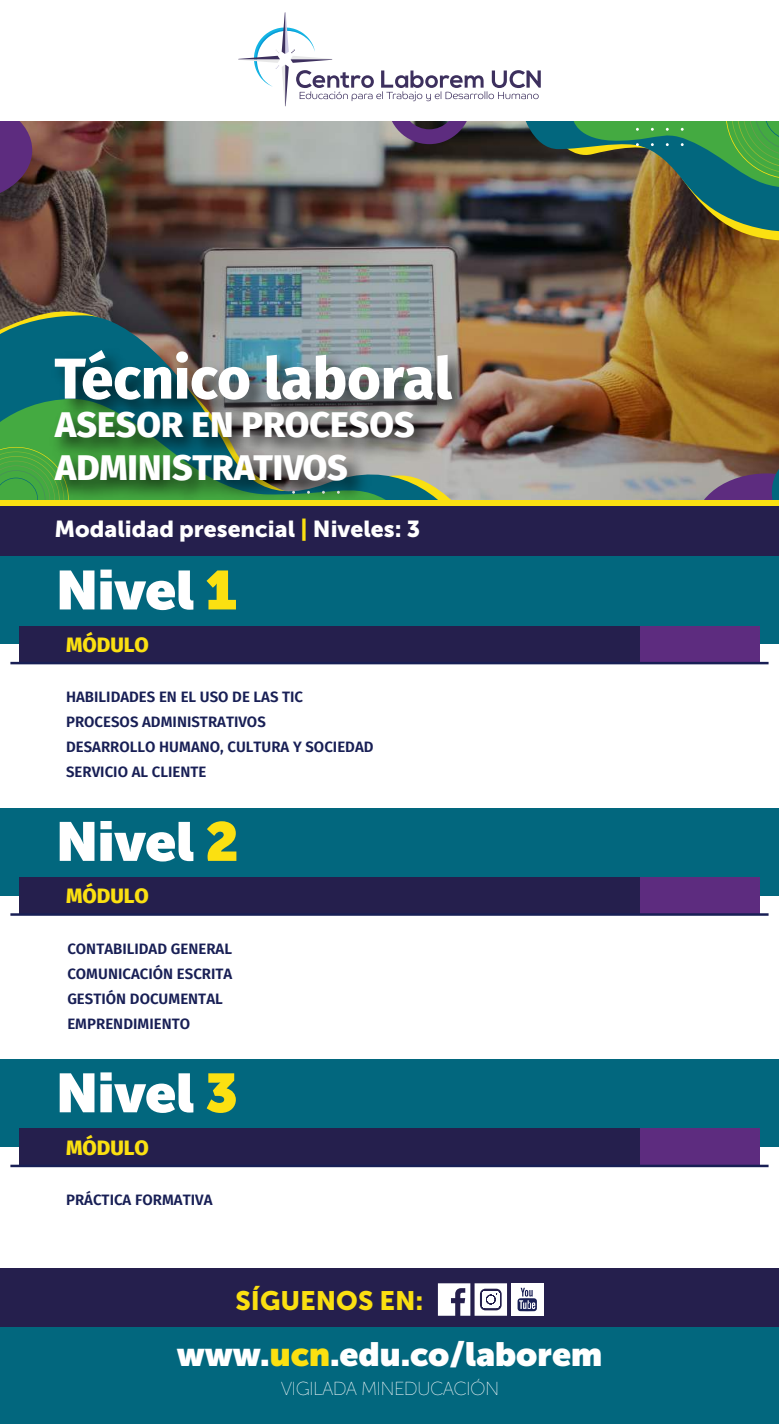
<style>
.page{position:relative;width:779px;height:1424px;background:#fff}
.page>*{position:absolute;margin:0;border:0;box-sizing:border-box;transform-origin:0 0}
.t1{font:800 57.5px "Fira Sans";color:#fff}
.t2{font:900 54.5px "Museo Sans Display";color:#fff}
.t3{font:800 35.62px/42.8px "Fira Sans";color:#fff}
.t4{font:900 33.5px "Museo Sans Display";color:#fff}
.t5{font:26.5px "Museo Sans 900";color:#fbe011}
.t6{font:23px "Museo Sans 900";color:#fff}
.t7{font:800 20.88px "Fira Sans";color:#fbe011}
.t8{font:300 18.75px "Museo Sans Display";color:#fff}
.t9{font:600 15px/25px "Fira Sans";color:#181f55}
.s1{color:#fbe011}
</style>
<div class="page">
<img style="left:0;top:121px;width:694px;height:379px">
<img style="left:191px;top:121px;width:587px;height:346px">
<svg style="left:0;top:121px;width:32px;height:80px"></svg>
<svg style="left:694px;top:450px;width:84px;height:50px"></svg>
<svg style="left:387px;top:121px;width:84px;height:23px"></svg>
<svg style="left:0;top:311px;width:469px;height:4px"></svg>
<svg style="left:0;top:315px;width:469px;height:185px"></svg>
<svg style="left:0;top:399px;width:44px;height:101px"></svg>
<img style="left:521px;top:121px;width:257px;height:128px">
<img style="left:44px;top:339px;width:436px;height:116px">
<img style="left:44px;top:396px;width:398px;height:104px">
<svg style="left:238px;top:12px;width:302px;height:94px"></svg>
<div style="left:0;top:505px;width:778px;height:50px;background:#251f4d"></div>
<div style="left:0;top:500px;width:778px;height:5px;background:#fbe011"></div>
<div style="left:0;top:556px;width:778px;height:88px;background:#02677e"></div>
<div style="left:19px;top:626px;width:621px;height:37px;background:#251f4d"></div>
<div style="left:640px;top:626px;width:119px;height:37px;background:#5d2c7f"></div>
<hr style="left:10px;top:661px;width:758px;height:3px;background:#181f55">
<div style="left:0;top:807px;width:778px;height:88px;background:#02677e"></div>
<div style="left:19px;top:877px;width:621px;height:37px;background:#251f4d"></div>
<div style="left:640px;top:877px;width:119px;height:37px;background:#5d2c7f"></div>
<hr style="left:10px;top:913px;width:758px;height:2px;background:#181f55">
<div style="left:0;top:1059px;width:778px;height:87px;background:#02677e"></div>
<div style="left:19px;top:1128px;width:621px;height:37px;background:#251f4d"></div>
<div style="left:640px;top:1128px;width:119px;height:37px;background:#5d2c7f"></div>
<hr style="left:10px;top:1164px;width:758px;height:2px;background:#181f55">
<div style="left:0;top:1315px;width:778px;height:107px;background:#02677e"></div>
<div style="left:0;top:1267px;width:778px;height:59px;background:#251f4d"></div>
<div style="left:510px;top:1282px;width:33px;height:33px;background:#fff"></div>
<svg style="left:517px;top:1287px;width:19px;height:23px"></svg>
<svg style="left:437px;top:1283px;width:69px;height:32px"></svg>
<h1 class="t1" style="left:54px;top:338px;width:398px">Técnico laboral</h1>
<h3 class="t3" style="left:55px;top:406px;width:361px">ASESOR EN PROCESOS<br>ADMINISTRATIVOS</h3>
<h3 class="t6" style="left:54px;top:515px;width:367px">Modalidad presencial <span class="s1">|</span> Niveles: 3</h3>
<h2 class="t2" style="left:56px;top:558px;width:182px">Nivel <span class="s1">1</span></h2>
<h3 class="t7" style="left:66px;top:629px;width:84px">MÓDULO</h3>
<p class="t9" style="left:66px;top:685px;width:309px">HABILIDADES EN EL USO DE LAS TIC<br>PROCESOS ADMINISTRATIVOS<br>DESARROLLO HUMANO, CULTURA Y SOCIEDAD<br>SERVICIO AL CLIENTE</p>
<h2 class="t2" style="left:56px;top:810px;width:183px">Nivel <span class="s1">2</span></h2>
<h3 class="t7" style="left:66px;top:881px;width:84px">MÓDULO</h3>
<p class="t9" style="left:67px;top:936px;width:166px">CONTABILIDAD GENERAL<br>COMUNICACIÓN ESCRITA<br>GESTIÓN DOCUMENTAL<br>EMPRENDIMIENTO</p>
<h2 class="t2" style="left:56px;top:1061px;width:183px">Nivel <span class="s1">3</span></h2>
<h3 class="t7" style="left:66px;top:1132px;width:84px">MÓDULO</h3>
<p class="t9" style="left:66px;top:1188px;width:148px">PRÁCTICA FORMATIVA</p>
<h3 class="t5" style="left:235px;top:1285px;width:189px">SÍGUENOS EN:</h3>
<h3 class="t4" style="left:177px;top:1334px;width:427px">www.<span class="s1">ucn</span>.edu.co/laborem</h3>
<p class="t8" style="left:281px;top:1378px;width:219px">VIGILADA MINEDUCACIÓN</p>
</div>
